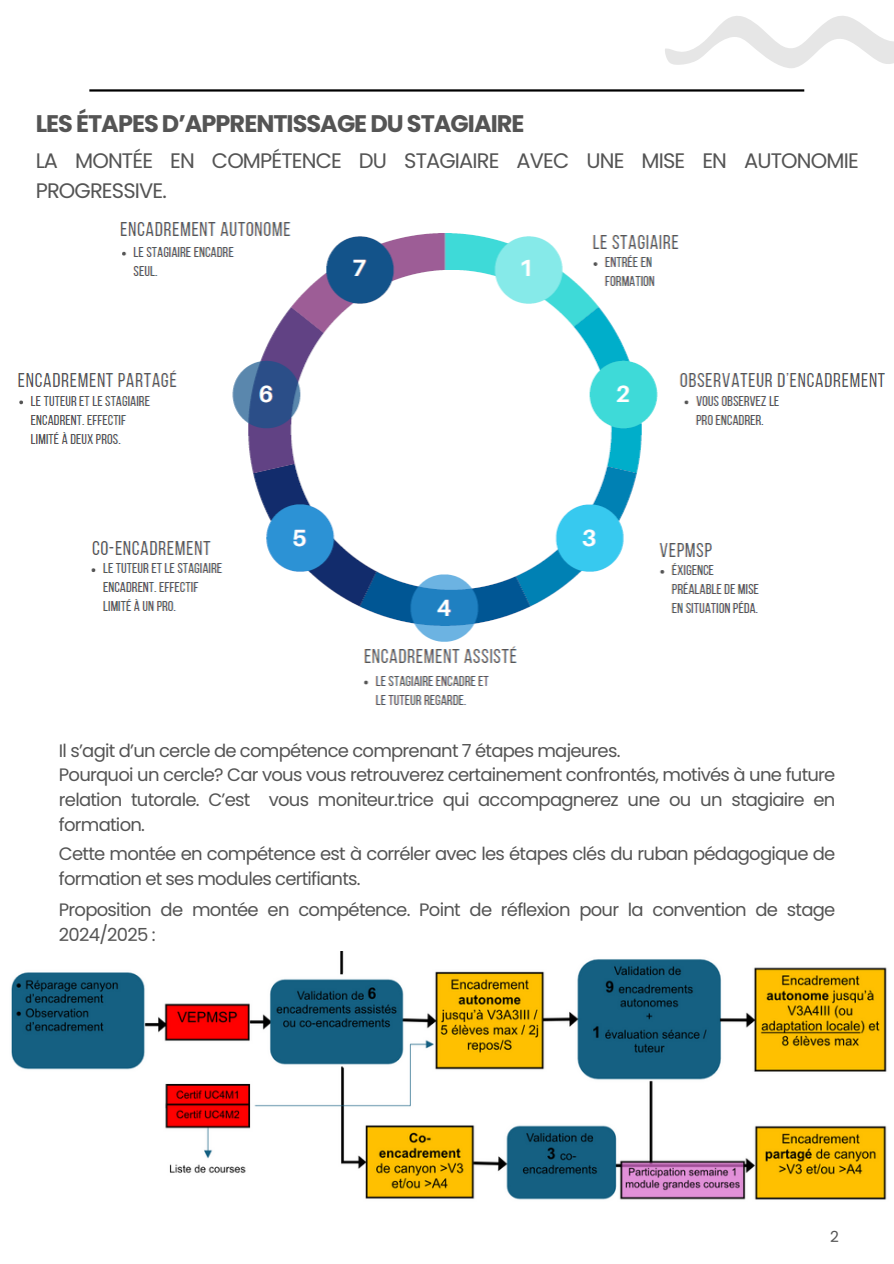
<style>
.page{position:relative;width:894px;height:1264px;background:#fff}
.page>*{position:absolute;margin:0;border:0;box-sizing:border-box;transform-origin:0 0}
.t1{font:700 24px "Poppins";letter-spacing:-.04em;color:#545454}
.t2{font:21px/29.2px "Poppins";letter-spacing:-.04em;color:#545454}
.t3{font:18px/24.8px "Poppins";letter-spacing:-.04em;color:#545454}
.t4{font:15.3px "Poppins";color:#545454}
</style>
<div class="page">
<hr style="left:89px;top:89px;width:715px;height:3px;background:#000">
<svg style="left:665px;top:16px;width:228px;height:52px"></svg>
<img style="left:18px;top:222px;width:868px;height:483px">
<img style="left:11px;top:951px;width:876px;height:249px">
<p class="t1" style="left:36px;top:107px;width:490px">LES ÉTAPES D’APPRENTISSAGE DU STAGIAIRE</p>
<p class="t2" style="left:36px;top:146px;width:824px">LA MONTÉE EN COMPÉTENCE DU STAGIAIRE AVEC UNE MISE EN AUTONOMIE<br>PROGRESSIVE.</p>
<p class="t3" style="left:59px;top:738px;width:563px">Il s’agit d’un cercle de compétence comprenant 7 étapes majeures.</p>
<p class="t3" style="left:59px;top:762px;width:777px;text-align:justify">Pourquoi un cercle? Car vous vous retrouverez certainement confrontés, motivés à une future relation tutorale. C’est vous moniteur.trice qui accompagnerez une ou un stagiaire en formation.</p>
<p class="t3" style="left:59px;top:841px;width:777px">Cette montée en compétence est à corréler avec les étapes clés du ruban pédagogique de formation et ses modules certifiants.</p>
<p class="t3" style="left:59px;top:897px;width:777px">Proposition de montée en compétence. Point de réflexion pour la convention de stage<br>2024/2025 :</p>
<p class="t4" style="left:830px;top:1225px;width:10px">2</p>
</div>
